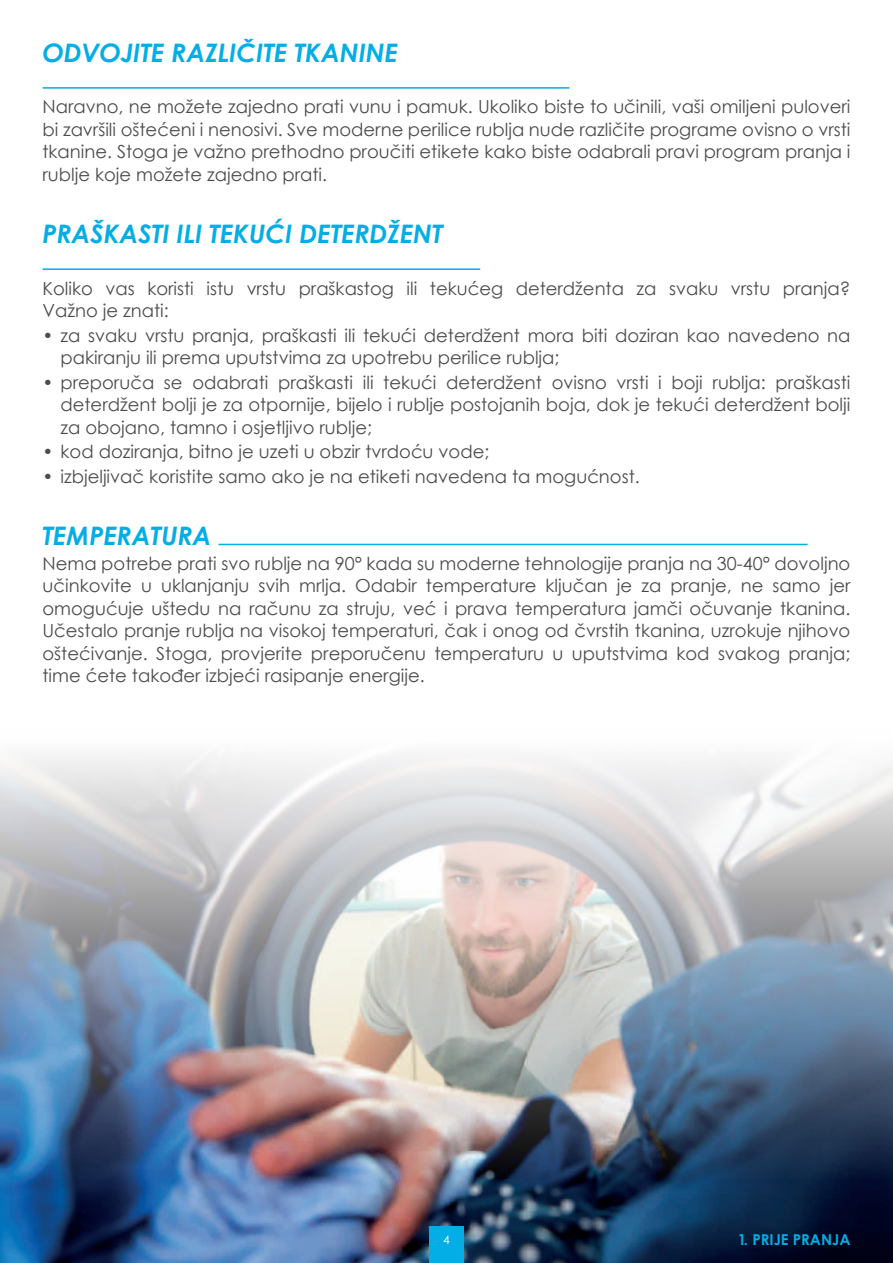
<style>
.page{position:relative;width:893px;height:1263px;background:#fff}
.page>*{position:absolute;margin:0;border:0;box-sizing:border-box;transform-origin:0 0}
.t1{font:italic 700 25.5px "Century Gothic";color:#03ade5}
.t2{font:18px/22.5px "Century Gothic";color:#4b4c4d;text-align:justify}
.t3{font:700 15px "Century Gothic";color:#03ade5}
.t4{font:12px "Century Gothic";color:#fff}
</style>
<div class="page">
<img style="left:0;top:755px;width:893px;height:508px">
<div style="left:429px;top:1226px;width:34px;height:37px;background:#03ade5"></div>
<hr style="left:43px;top:87px;width:526px;height:2px;background:#03ade5">
<hr style="left:43px;top:268px;width:437px;height:2px;background:#03ade5">
<hr style="left:218px;top:544px;width:590px;height:1px;background:#03ade5">
<h1 class="t1" style="left:43px;top:33px;width:357px">ODVOJITE RAZLIČITE TKANINE</h1>
<p class="t2" style="left:43px;top:95px;width:809px">Naravno, ne možete zajedno prati vunu i pamuk. Ukoliko biste to učinili, vaši omiljeni puloveri bi završili oštećeni i nenosivi. Sve moderne perilice rublja nude različite programe ovisno o vrsti tkanine. Stoga je važno prethodno proučiti etikete kako biste odabrali pravi program pranja i rublje koje možete zajedno prati.</p>
<h1 class="t1" style="left:43px;top:214px;width:402px">PRAŠKASTI ILI TEKUĆI DETERDŽENT</h1>
<p class="t2" style="left:43px;top:276px;width:809px">Koliko vas koristi istu vrstu praškastog ili tekućeg deterdženta za svaku vrstu pranja?<br>Važno je znati:</p>
<p class="t2" style="left:61px;top:324px;width:791px;text-indent:-18px">• za svaku vrstu pranja, praškasti ili tekući deterdžent mora biti doziran kao navedeno na pakiranju ili prema uputstvima za upotrebu perilice rublja;</p>
<p class="t2" style="left:61px;top:371px;width:791px;text-indent:-18px">• preporuča se odabrati praškasti ili tekući deterdžent ovisno vrsti i boji rublja: praškasti deterdžent bolji je za otpornije, bijelo i rublje postojanih boja, dok je tekući deterdžent bolji za obojano, tamno i osjetljivo rublje;</p>
<p class="t2" style="left:43px;top:440px;width:448px">• kod doziranja, bitno je uzeti u obzir tvrdoću vode;</p>
<p class="t2" style="left:43px;top:465px;width:599px">• izbjeljivač koristite samo ako je na etiketi navedena ta mogućnost.</p>
<h1 class="t1" style="left:43px;top:517px;width:170px">TEMPERATURA</h1>
<p class="t2" style="left:43px;top:552px;width:809px">Nema potrebe prati svo rublje na 90° kada su moderne tehnologije pranja na 30-40° dovoljno učinkovite u uklanjanju svih mrlja. Odabir temperature ključan je za pranje, ne samo jer omogućuje uštedu na računu za struju, već i prava temperatura jamči očuvanje tkanina.<br>Učestalo pranje rublja na visokoj temperaturi, čak i onog od čvrstih tkanina, uzrokuje njihovo oštećivanje. Stoga, provjerite preporučenu temperaturu u uputstvima kod svakog pranja; time ćete također izbjeći rasipanje energije.</p>
<p class="t4" style="left:443px;top:1231px;width:8px">4</p>
<p class="t3" style="left:738px;top:1228px;width:114px">1. PRIJE PRANJA</p>
</div>
